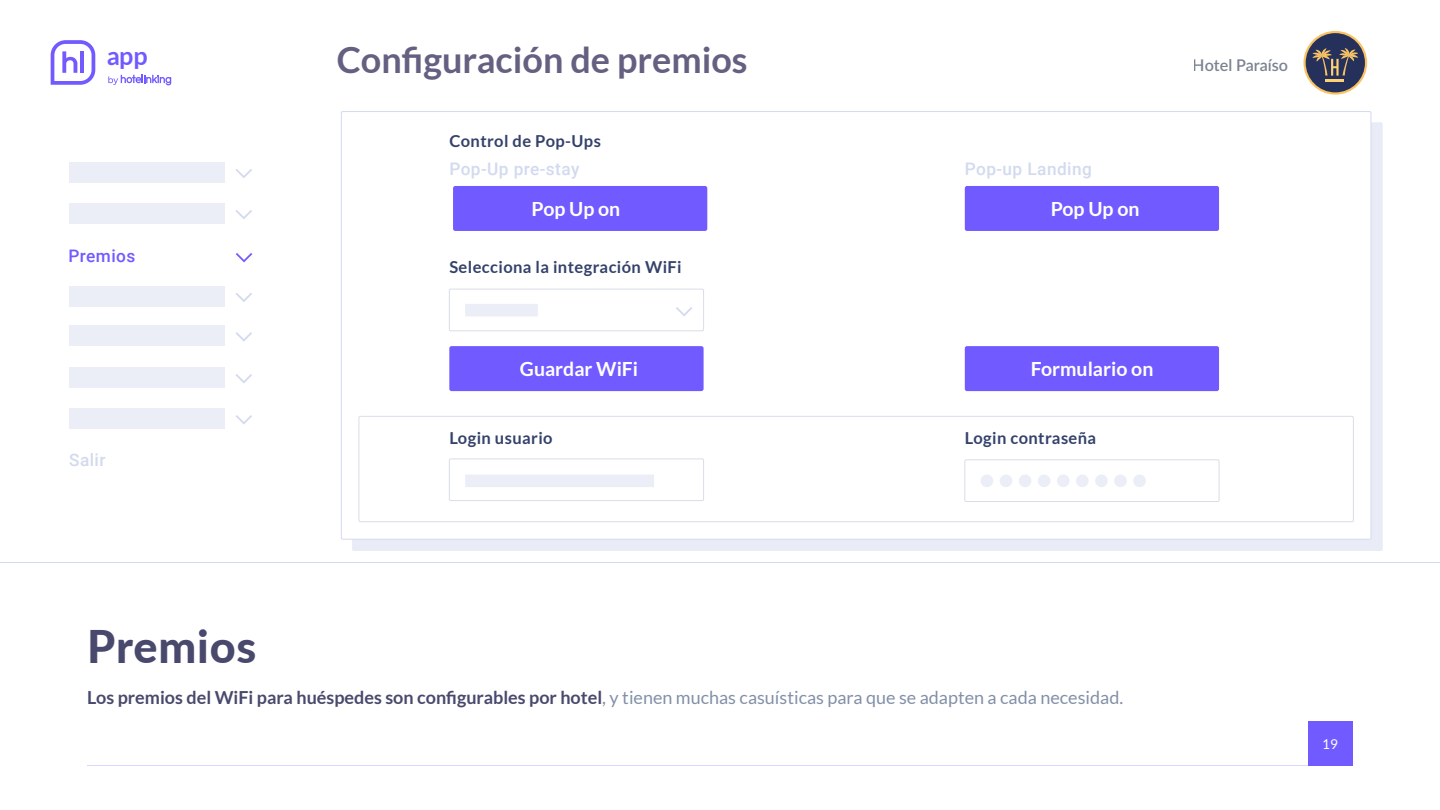
<style>
.page{position:relative;width:1440px;height:810px;background:#fff}
.page>*{position:absolute;margin:0;border:0;box-sizing:border-box;transform-origin:0 0}
.t1{font:800 45px "Lato";letter-spacing:.02em;color:#49496d}
.t2{font:700 36px "Lato";color:#656081}
.t3{font:700 25.05px "Lato";color:#715aff}
.t4{font:700 19.5px "Lato";color:#fff}
.t5{font:18px "Lato";color:#8390a8}
.t6{font:500 17.25px "Roboto";letter-spacing:.025em;color:#d3daef}
.t7{font:500 17.25px "Roboto";letter-spacing:.025em;color:#715aff}
.t8{font:700 16.5px "Lato";letter-spacing:.025em;color:#34426b}
.t9{font:600 16.12px "Lato";color:#7b8391}
.t10{font:13.5px "Lato";color:#fff}
.s1{font-weight:700;color:#49496d}
</style>
<div class="page">
<div style="left:353px;top:123px;width:1029px;height:427px;background:linear-gradient(to right,#e6eaf6,#e6eaf6)"></div>
<div style="left:341px;top:112px;width:1030px;height:427px;background:#fff"></div>
<div style="left:449px;top:289px;width:255px;height:42px;border:1px solid #dadde8"></div>
<div style="left:465px;top:304px;width:73px;height:12px;background:#eceef7"></div>
<div style="left:449px;top:459px;width:255px;height:42px;border:1px solid #dadde8"></div>
<div style="left:359px;top:416px;width:995px;height:106px;border:1px solid #dadde8;border-radius:2px"></div>
<div style="left:465px;top:475px;width:189px;height:12px;background:#eceef7"></div>
<div style="left:964px;top:459px;width:255px;height:43px;border:1px solid #dadde8"></div>
<div style="left:981px;top:475px;width:12px;height:12px;background:#eceef7;border-radius:50%"></div>
<div style="left:1000px;top:475px;width:12px;height:12px;background:#eceef7;border-radius:50%"></div>
<div style="left:1019px;top:475px;width:12px;height:12px;background:#eceef7;border-radius:50%"></div>
<div style="left:1038px;top:475px;width:12px;height:12px;background:#eceef7;border-radius:50%"></div>
<div style="left:1057px;top:475px;width:13px;height:12px;background:#eceef7;border-radius:50%"></div>
<div style="left:1076px;top:475px;width:13px;height:12px;background:#eceef7;border-radius:50%"></div>
<div style="left:1095px;top:475px;width:13px;height:12px;background:#eceef7;border-radius:50%"></div>
<div style="left:1114px;top:475px;width:13px;height:12px;background:#eceef7;border-radius:50%"></div>
<div style="left:1133px;top:475px;width:13px;height:12px;background:#eceef7;border-radius:50%"></div>
<div style="left:453px;top:186px;width:254px;height:45px;background:#715aff;border-radius:2px"></div>
<div style="left:965px;top:186px;width:254px;height:45px;background:#715aff;border-radius:2px"></div>
<div style="left:449px;top:346px;width:255px;height:45px;background:#715aff;border-radius:2px"></div>
<div style="left:965px;top:346px;width:254px;height:45px;background:#715aff;border-radius:2px"></div>
<svg style="left:676px;top:307px;width:16px;height:9px"></svg>
<svg style="left:1303px;top:31px;width:64px;height:64px"></svg>
<div style="left:1306px;top:33px;width:59px;height:59px;background:#25315a;border-radius:50%"></div>
<svg style="left:1312px;top:48px;width:46px;height:28px"></svg>
<hr style="left:1325px;top:79px;width:19px;height:3px;background:#ffd173">
<div style="left:69px;top:163px;width:156px;height:20px;background:#eceef7"></div>
<svg style="left:236px;top:169px;width:16px;height:9px"></svg>
<div style="left:69px;top:204px;width:156px;height:20px;background:#eceef7"></div>
<svg style="left:236px;top:210px;width:16px;height:9px"></svg>
<div style="left:69px;top:368px;width:156px;height:20px;background:#eceef7"></div>
<svg style="left:236px;top:374px;width:16px;height:9px"></svg>
<div style="left:69px;top:409px;width:156px;height:20px;background:#eceef7"></div>
<svg style="left:236px;top:415px;width:16px;height:9px"></svg>
<div style="left:69px;top:326px;width:156px;height:20px;background:#eceef7"></div>
<svg style="left:236px;top:332px;width:16px;height:10px"></svg>
<div style="left:69px;top:286px;width:156px;height:21px;background:#eceef7"></div>
<svg style="left:236px;top:293px;width:16px;height:9px"></svg>
<svg style="left:236px;top:253px;width:16px;height:9px"></svg>
<svg style="left:108px;top:75px;width:63px;height:10px"></svg>
<svg style="left:51px;top:40px;width:44px;height:45px"></svg>
<hr style="left:80px;top:51px;width:3px;height:22px;background:#725afd">
<hr style="left:0;top:562px;width:1440px;height:1px;background:#d3daef">
<hr style="left:87px;top:765px;width:1221px;height:1px;background:#715aff">
<div style="left:1308px;top:722px;width:44px;height:44px;background:#715aff"></div>
<h3 class="t3" style="left:106px;top:41px;width:43px">app</h3>
<p class="t7" style="left:69px;top:244px;width:68px">Premios</p>
<p class="t6" style="left:69px;top:448px;width:38px">Salir</p>
<h2 class="t2" style="left:337px;top:40px;width:412px">Configuración de premios</h2>
<p class="t8" style="left:449px;top:132px;width:153px">Control de Pop-Ups</p>
<p class="t6" style="left:449px;top:157px;width:132px">Pop-Up pre-stay</p>
<p class="t6" style="left:965px;top:157px;width:129px">Pop-up Landing</p>
<p class="t4" style="left:531px;top:198px;width:90px">Pop Up on</p>
<p class="t4" style="left:1051px;top:198px;width:90px">Pop Up on</p>
<p class="t8" style="left:449px;top:257px;width:234px">Selecciona la integración WiFi</p>
<p class="t4" style="left:520px;top:358px;width:120px">Guardar WiFi</p>
<p class="t4" style="left:1031px;top:358px;width:124px">Formulario on</p>
<p class="t8" style="left:449px;top:428px;width:105px">Login usuario</p>
<p class="t8" style="left:965px;top:428px;width:133px">Login contraseña</p>
<p class="t9" style="left:1193px;top:54px;width:97px">Hotel Paraíso</p>
<h1 class="t1" style="left:87px;top:613px;width:171px">Premios</h1>
<p class="t5" style="left:87px;top:687px;width:1037px"><span class="s1">Los premios del WiFi para huéspedes son configurables por hotel</span>, y tienen muchas casuísticas para que se adapten a cada necesidad.</p>
<p class="t10" style="left:1322px;top:737px;width:17px">01 9</p>
</div>
